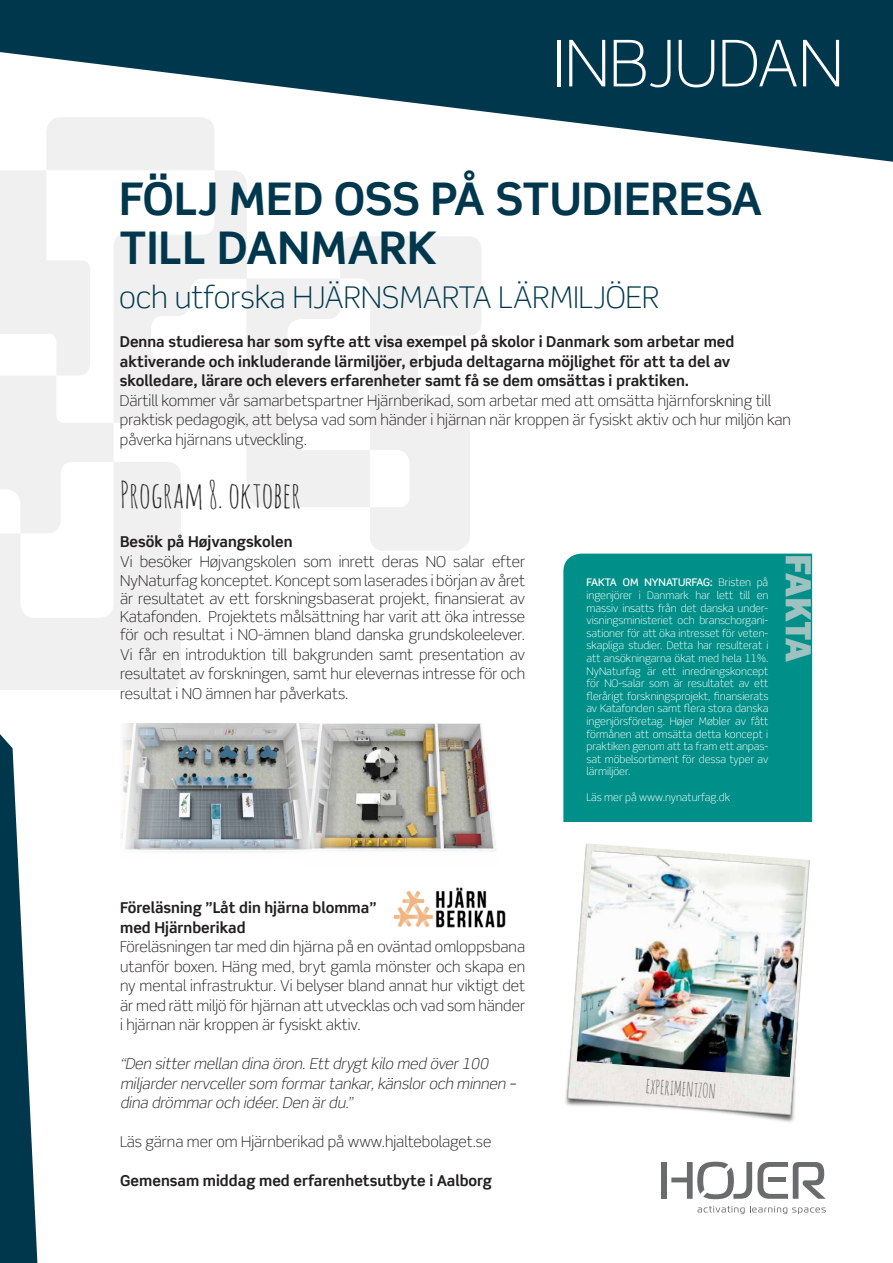
<style>
.page{position:relative;width:893px;height:1263px;background:#fff}
.page>*{position:absolute;margin:0;border:0;box-sizing:border-box;transform-origin:0 0}
.t1{font:300 64.5px "Scene Pro";color:#fff}
.t2{font:700 45px/49.5px "Scene Pro";color:#00374c}
.t3{font:800 37.5px "Franklin Gothic";letter-spacing:-.015em;color:#9fc2c1}
.t4{font:36px "Amatic SC";color:#231f20}
.t5{font:300 30px "Scene Pro";color:#00374c}
.t6{font:19.05px "Amatic SC";color:#696b6d}
.t7{font:300 15px/19.5px "Scene Pro";color:#231f20;text-align:justify}
.t8{font:700 15px/19.5px "Scene Pro";color:#231f20}
.t9{font:italic 300 15px/19.5px "Scene Pro";color:#231f20}
.t10{font:300 10.5px/12.6px "Scene Pro";color:#fff;text-align:justify}
.s1{font-weight:500}
</style>
<div class="page">
<svg style="left:0;top:0;width:893px;height:162px;fill:#00374c"></svg>
<div style="left:661px;top:1162px;width:6px;height:37px;background:#696b6d"></div>
<svg style="left:671px;top:1169px;width:155px;height:30px"></svg>
<svg style="left:698px;top:1206px;width:128px;height:8px"></svg>
<svg style="left:370px;top:236px;width:111px;height:315px"></svg>
<svg style="left:215px;top:170px;width:155px;height:337px"></svg>
<svg style="left:0;top:117px;width:215px;height:573px"></svg>
<svg style="left:0;top:734px;width:37px;height:529px"></svg>
<img style="left:393px;top:887px;width:113px;height:41px">
<img style="left:121px;top:723px;width:174px;height:129px">
<img style="left:295px;top:723px;width:201px;height:128px">
<div style="left:563px;top:554px;width:249px;height:258px;background:#009089"></div>
<img style="left:563px;top:812px;width:261px;height:357px">
<img style="left:577px;top:851px;width:228px;height:226px">
<h1 class="t1" style="left:553px;top:24px;width:205px">INbjudan</h1>
<h2 class="t2" style="left:119px;top:173px;width:645px">Följ med oss på STUDIERESA ti ll Danmark</h2>
<h3 class="t5" style="left:119px;top:279px;width:542px">och utforska HJÄRNSMARTA LÄRMILJÖER</h3>
<p class="t8" style="left:120px;top:332px;width:616px">Denna studieresa har som syfte att visa exempel på skolor i Danmark som arbetar med aktiverande och inkluderande lärmiljöer, erbjuda deltagarna möjlighet för att ta del av skolledare, lärare och elevers erfarenheter samt få se dem omsättas i praktiken.</p>
<p class="t7" style="left:120px;top:391px;width:673px;text-align:left">Därtill kommer vår samarbetspartner Hjärnberikad, som arbetar med att omsätta hjärnforskning till praktisk pedagogik, att belysa vad som händer i hjärnan när kroppen är fysiskt aktiv och hur miljön kan påverka hjärnans utveckling.</p>
<h3 class="t4" style="left:120px;top:472px;width:183px">Program 8. oktober</h3>
<p class="t8" style="left:120px;top:532px;width:174px">Besök på Højvangskolen</p>
<p class="t7" style="left:120px;top:551px;width:407px">Vi besöker Højvangskolen som inrett deras NO salar efter<br>NyNaturfag konceptet. Koncept som laserades i början av året</p>
<p class="t7" style="left:120px;top:590px;width:407px;line-height:18px">är resultatet av ett forskningsbaserat projekt, finansierat av Katafonden. Projektets målsättning har varit att öka intresse för och resultat i NO-ämnen bland danska grundskoleelever.</p>
<p class="t7" style="left:120px;top:644px;width:407px">Vi får en introduktion till bakgrunden samt presentation av resultatet av forskningen, samt hur elevernas intresse för och resultat i NO ämnen har påverkats.</p>
<p class="t8" style="left:120px;top:898px;width:258px">Föreläsning ”Låt din hjärna blomma” med Hjärnberikad</p>
<p class="t7" style="left:120px;top:937px;width:407px">Föreläsningen tar med din hjärna på en oväntad omloppsbana utanför boxen. Häng med, bryt gamla mönster och skapa en ny mental infrastruktur. Vi belyser bland annat hur viktigt det är med rätt miljö för hjärnan att utvecklas och vad som händer i hjärnan när kroppen är fysiskt aktiv.</p>
<p class="t9" style="left:120px;top:1054px;width:400px">“Den sittermellan dina öron.Ettdrygtkilo med över100 miljardernervcellersom formartankar,känsloroch minnen – dina drömmaroch idéer.Den ärdu.”</p>
<p class="t7" style="left:120px;top:1132px;width:373px">Läs gärna mer om Hjärnberikad på www.hjaltebolaget.se</p>
<p class="t8" style="left:120px;top:1171px;width:373px">Gemensam middag med erfarenhetsutbyte i Aalborg</p>
<p class="t10" style="left:587px;top:576px;width:183px"><span class="s1">FAKTA OM NYNATURFAG:</span> Bristen på ingenjörer i Danmark har lett till en massiv insatts från det danska under&shy;visningsministeriet och branschorgani&shy;sationer för att öka intresset för veten&shy;skapliga studier. Detta har resulterat i att ansökningarna ökat med hela 11%.<br>NyNaturfag är ett inredningskoncept för NO-salar som är resultatet av ett flerårigt forskningsprojekt, finansierats av Katafonden samt flera stora danska ingenjörsföretag. Højer Møbler av fått förmånen att omsätta detta koncept i praktiken genom att ta fram ett anpas&shy;sat möbelsortiment för dessa typer av lärmiljöer.</p>
<p class="t10" style="left:587px;top:790px;width:145px">Läs mer på www.nynaturfag.dk</p>
<h3 class="t3" style="left:823px;top:554px;width:110px;rotate:90deg">FAKTA</h3>
<p class="t6" style="left:647px;top:1074px;width:72px;rotate:4deg">EXPERIMENTZON</p>
</div>
